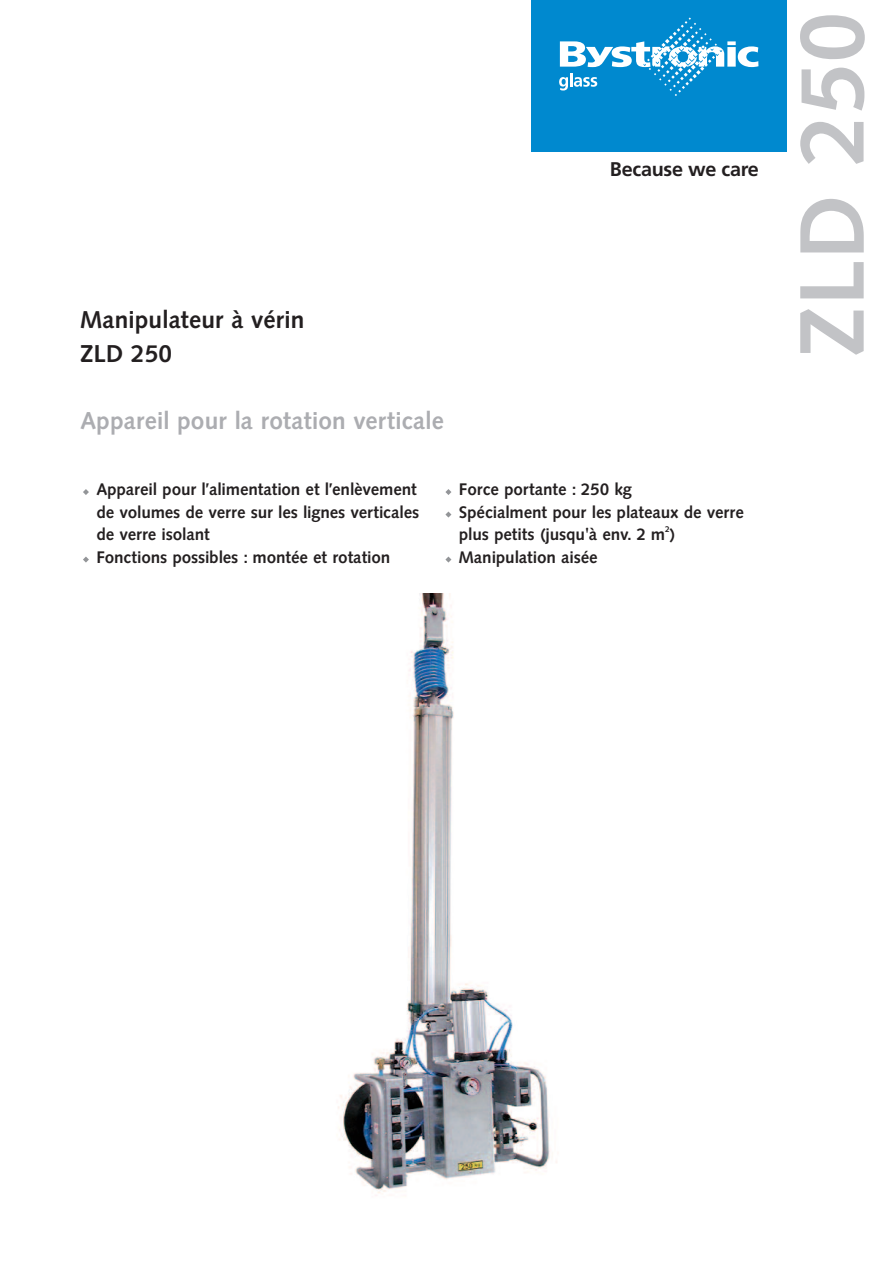
<style>
.page{position:relative;width:893px;height:1263px;background:#fff}
.page>*{position:absolute;margin:0;border:0;box-sizing:border-box;transform-origin:0 0}
.t1{font:700 90px "Synthese BSK";letter-spacing:.035em;color:#c2c3c6}
.t2{font:700 24px "Synthese BSK";letter-spacing:.035em;color:#acadb1}
.t3{font:700 24px/33.8px "Synthese BSK";letter-spacing:.035em;color:#231f20}
.t4{font:700 19.8px "Frutiger";letter-spacing:-.015em;color:#231f20}
.t5{font:700 16.5px/22.5px "Synthese BSK";letter-spacing:.025em;color:#231f20}
.t6{font:700 8.25px "Synthese BSK";color:#231f20}
</style>
<div class="page">
<img style="left:338px;top:594px;width:219px;height:602px">
<svg style="left:445px;top:556px;width:6px;height:6px"></svg>
<svg style="left:445px;top:511px;width:6px;height:6px"></svg>
<svg style="left:445px;top:489px;width:6px;height:6px"></svg>
<svg style="left:83px;top:556px;width:6px;height:6px"></svg>
<svg style="left:83px;top:489px;width:6px;height:6px"></svg>
<div style="left:531px;top:0;width:256px;height:151px;background:#0089cf"></div>
<svg style="left:559px;top:18px;width:199px;height:78px"></svg>
<p class="t4" style="left:610px;top:162px;width:150px">Because we care</p>
<h2 class="t3" style="left:81px;top:303px;width:225px">Manipulateur à vérin<br>ZLD 250</h2>
<h2 class="t2" style="left:81px;top:408px;width:364px">Appareil pour la rotation verticale</h2>
<p class="t5" style="left:97px;top:478px;width:324px">Appareil pour l’alimentation et l’enlèvement de volumes de verre sur les lignes verticales de verre isolant<br>Fonctions possibles : montée et rotation</p>
<p class="t5" style="left:459px;top:478px;width:286px">Force portante : 250 kg<br>Spécialment pour les plateaux de verre plus petits (jusqu'à env. 2 m )</p>
<p class="t6" style="left:665px;top:525px;width:6px">2</p>
<p class="t5" style="left:459px;top:546px;width:140px">Manipulation aisée</p>
<h1 class="t1" style="left:783px;top:354px;width:343px;rotate:-90deg">ZLD 250</h1>
</div>
